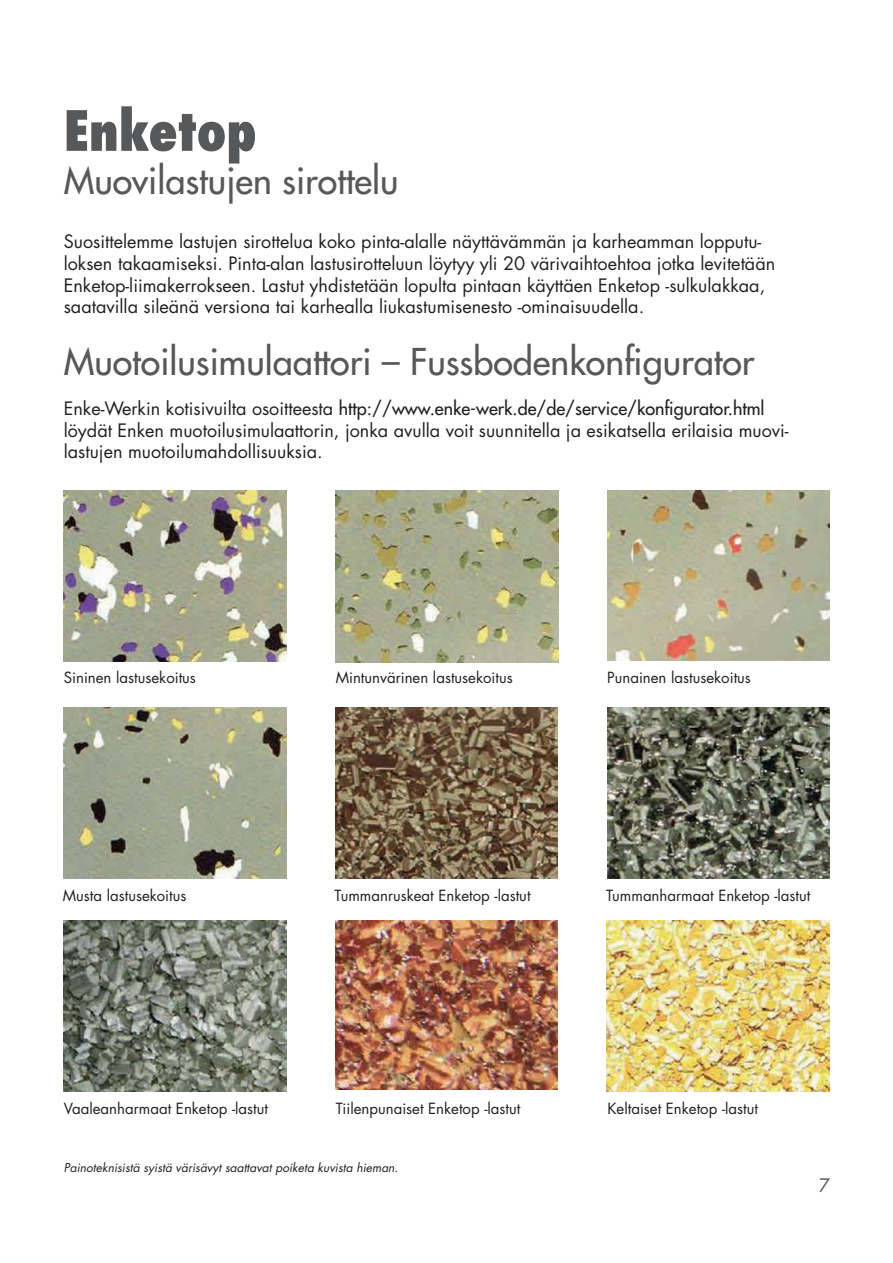
<style>
.page{position:relative;width:893px;height:1263px;background:#fff}
.page>*{position:absolute;margin:0;border:0;box-sizing:border-box;transform-origin:0 0}
.t1{font:800 condensed 54px "Futura";color:#57585a}
.t2{font:36px "Futura";color:#57585a}
.t3{font:18px/21.6px "Futura";color:#231f20}
.t4{font:18px "Futura";color:#57585a}
.t5{font:15px "Futura";color:#231f20}
.t6{font:italic 12px "Futura";color:#231f20}
.s1{font-style:inherit}
</style>
<div class="page">
<img style="left:607px;top:920px;width:223px;height:171px">
<img style="left:335px;top:490px;width:223px;height:172px">
<img style="left:64px;top:707px;width:223px;height:171px">
<img style="left:607px;top:490px;width:222px;height:170px">
<img style="left:64px;top:490px;width:223px;height:171px">
<img style="left:336px;top:920px;width:222px;height:169px">
<img style="left:607px;top:707px;width:222px;height:171px">
<img style="left:336px;top:707px;width:222px;height:171px">
<img style="left:64px;top:920px;width:223px;height:171px">
<h1 class="t1" style="left:64px;top:94px;width:194px">Enketop</h1>
<h2 class="t2" style="left:64px;top:158px;width:336px">Muovilastujen sirottelu</h2>
<p class="t3" style="left:64px;top:231px;width:713px">Suosittelemme lastujen sirottelua koko pinta-alalle näyttävämmän ja karheamman lopputu&shy;loksen takaamiseksi. Pinta-alan lastusirotteluun löytyy yli 20 värivaihtoehtoa jotka levitetään Enketop-liimakerrokseen. Lastut yhdistetään lopulta pintaan käyttäen Enketop -sulkulakkaa, saatavilla sileänä versiona tai karhealla liukastumisenesto -ominaisuudella.</p>
<h2 class="t2" style="left:64px;top:339px;width:692px">Muotoilusimulaattori – Fussbodenkonfigurator</h2>
<p class="t3" style="left:64px;top:398px;width:726px">Enke-Werkin kotisivuilta osoitteesta <span class="s1">http://www.enke-werk.de/de/service/konfigurator.html </span>löydät Enken muotoilusimulaattorin, jonka avulla voit suunnitella ja esikatsella erilaisia muovi&shy;lastujen muotoilumahdollisuuksia.</p>
<p class="t5" style="left:64px;top:668px;width:134px">Sininen lastusekoitus</p>
<p class="t5" style="left:336px;top:668px;width:179px">Mintunvärinen lastusekoitus</p>
<p class="t5" style="left:607px;top:668px;width:145px">Punainen lastusekoitus</p>
<p class="t5" style="left:63px;top:885px;width:125px">Musta lastusekoitus</p>
<p class="t5" style="left:335px;top:885px;width:197px">Tummanruskeat Enketop -lastut</p>
<p class="t5" style="left:606px;top:885px;width:206px">Tummanharmaat Enketop -lastut</p>
<p class="t5" style="left:64px;top:1098px;width:206px">Vaaleanharmaat Enketop -lastut</p>
<p class="t5" style="left:336px;top:1098px;width:186px">Tiilenpunaiset Enketop -lastut</p>
<p class="t6" style="left:64px;top:1159px;width:336px">Painoteknisistä syistä värisävyt saattavat poiketa kuvista hieman.</p>
<p class="t5" style="left:607px;top:1098px;width:152px">Keltaiset Enketop -lastut</p>
<p class="t4" style="left:819px;top:1174px;width:13px">7</p>
</div>
